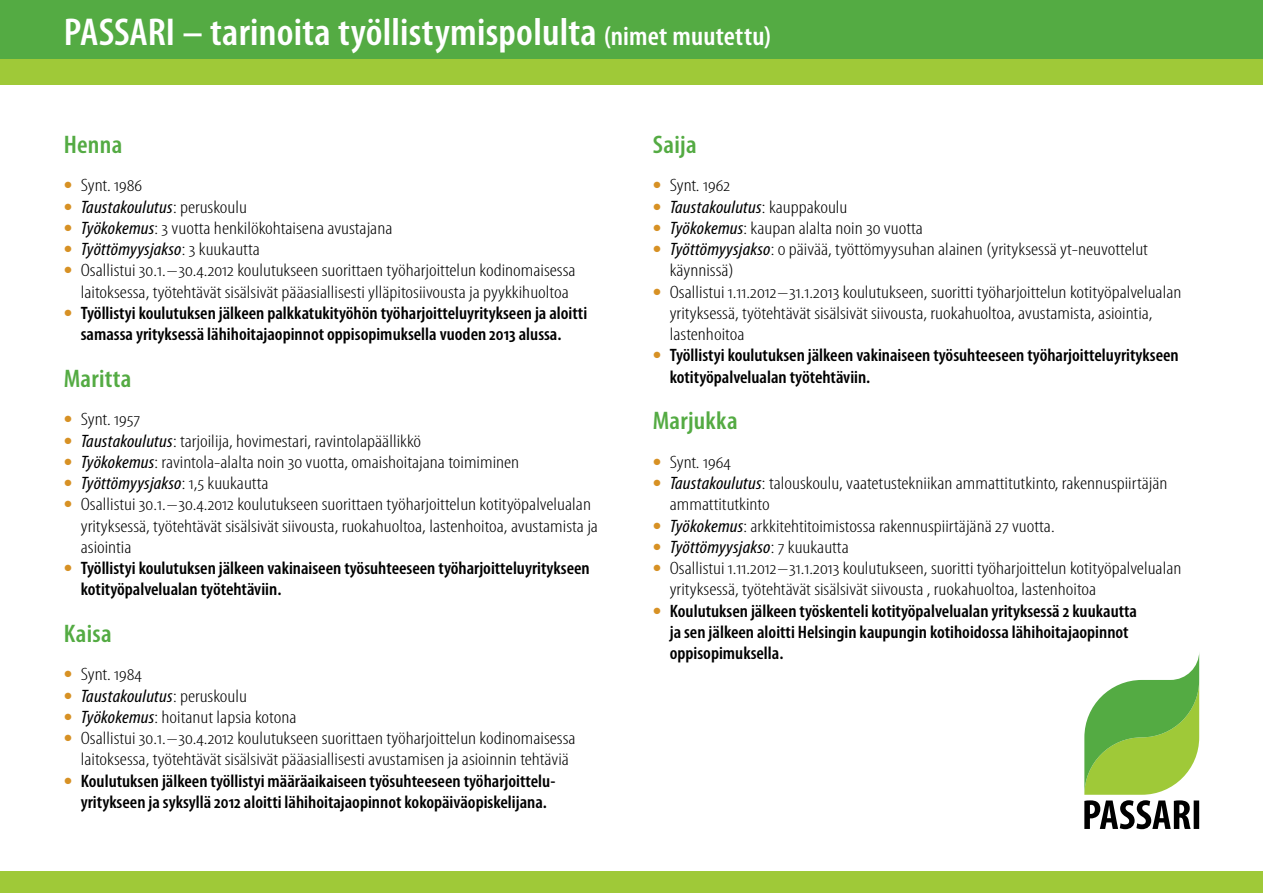
<style>
.page{position:relative;width:1263px;height:893px;background:#fff}
.page>*{position:absolute;margin:0;border:0;box-sizing:border-box;transform-origin:0 0}
.t1{font:600 condensed 39px "Myriad Pro";letter-spacing:.005em;color:#fff;scale:1.05 1}
.t2{font:600 condensed 25.5px "Myriad Pro";letter-spacing:.01em;color:#54ab43;scale:1.05 1}
.t3{font:300 condensed 18px/21.3px "Myriad Pro";color:#000;scale:1.2 1}
.t4{font:600 condensed 18px/21.3px "Myriad Pro";color:#000;scale:1.05 1}
.t5{font:italic condensed 18px "Myriad Pro";letter-spacing:.01em;color:#000;scale:1.1 1}
.s1{font-size:27px}
.s2{font-size:36px;color:#d79124}
.s3{font-weight:300;font-style:normal;font-size:36px;color:#d79124}
.s4{font-weight:300;font-style:normal}
.s5{font-weight:400;font-style:italic}
.s6{font-weight:300;font-size:36px;color:#d79124}
</style>
<div class="page">
<div style="left:0;top:0;width:1263px;height:64px;background:#54ab43"></div>
<div style="left:0;top:872px;width:1263px;height:21px;background:#9fc938"></div>
<div style="left:0;top:60px;width:1263px;height:25px;background:#9fc938"></div>
<svg style="left:1084px;top:655px;width:115px;height:174px"></svg>
<h1 class="t1" style="left:64px;top:11px;width:675px">PASSARI – tarinoita työllistymispolulta <span class="s1">(nimet muutettu)</span></h1>
<h2 class="t2" style="left:64px;top:131px;width:57px">Henna</h2>
<p class="t3" style="left:64px;top:175px;width:67px"><span class="s2">•</span> Synt. 1986</p>
<p class="t5" style="left:64px;top:197px;width:168px"><span class="s3">•</span> Taustakoulutus<span class="s4">: peruskoulu</span></p>
<p class="t3" style="left:64px;top:218px;width:275px"><span class="s2">•</span> <span class="s5">Työkokemus</span>: 3 vuotta henkilökohtaisena avustajana</p>
<p class="t5" style="left:64px;top:240px;width:180px"><span class="s3">•</span> Työttömyysjakso<span class="s4">: 3 kuukautta</span></p>
<p class="t3" style="left:64px;top:260px;width:428px;text-align:center"><span class="s2">•</span> Osallistui 30.1.–30.4.2012 koulutukseen suorittaen työharjoittelun kodinomaisessa laitoksessa, työtehtävät sisälsivät pääasiallisesti ylläpitosiivousta ja pyykkihuoltoa</p>
<p class="t4" style="left:64px;top:303px;width:500px;text-align:center"><span class="s6">•</span> Työllistyi koulutuksen jälkeen palkkatukityöhön työharjoitteluyritykseen ja aloitti samassa yrityksessä lähihoitajaopinnot oppisopimuksella vuoden 2013 alussa.</p>
<h2 class="t2" style="left:64px;top:365px;width:66px">Maritta</h2>
<p class="t3" style="left:64px;top:409px;width:65px"><span class="s2">•</span> Synt. 1957</p>
<p class="t3" style="left:64px;top:430px;width:299px"><span class="s2">•</span> <span class="s5">Taustakoulutus</span>: tarjoilija, hovimestari, ravintolapäällikkö</p>
<p class="t3" style="left:64px;top:452px;width:381px"><span class="s2">•</span> <span class="s5">Työkokemus</span>: ravintola-alalta noin 30 vuotta, omaishoitajana toimiminen</p>
<p class="t5" style="left:64px;top:473px;width:188px"><span class="s3">•</span> Työttömyysjakso<span class="s4">: 1,5 kuukautta</span></p>
<p class="t3" style="left:81px;top:494px;width:432px;text-indent:-17px"><span class="s2">•</span> Osallistui 30.1.–30.4.2012 koulutukseen suorittaen työharjoittelun kotityöpalvelualan yrityksessä, työtehtävät sisälsivät siivousta, ruokahuoltoa, lastenhoitoa, avustamista ja asiointia</p>
<p class="t4" style="left:81px;top:558px;width:486px;text-indent:-17px"><span class="s6">•</span> Työllistyi koulutuksen jälkeen vakinaiseen työsuhteeseen työharjoitteluyritykseen kotityöpalvelualan työtehtäviin.</p>
<h2 class="t2" style="left:64px;top:620px;width:47px">Kaisa</h2>
<p class="t3" style="left:64px;top:664px;width:67px"><span class="s2">•</span> Synt. 1984</p>
<p class="t5" style="left:64px;top:686px;width:168px"><span class="s3">•</span> Taustakoulutus<span class="s4">: peruskoulu</span></p>
<p class="t3" style="left:64px;top:707px;width:195px"><span class="s2">•</span> <span class="s5">Työkokemus</span>: hoitanut lapsia kotona</p>
<p class="t3" style="left:64px;top:728px;width:428px;text-align:center"><span class="s2">•</span> Osallistui 30.1.–30.4.2012 koulutukseen suorittaen työharjoittelun kodinomaisessa laitoksessa, työtehtävät sisälsivät pääasiallisesti avustamisen ja asioinnin tehtäviä</p>
<p class="t4" style="left:64px;top:770px;width:470px;text-align:center"><span class="s6">•</span> Koulutuksen jälkeen työllistyi määräaikaiseen työsuhteeseen työharjoittelu&shy;yritykseen ja syksyllä 2012 aloitti lähihoitajaopinnot kokopäiväopiskelijana.</p>
<h2 class="t2" style="left:653px;top:131px;width:43px">Saija</h2>
<p class="t3" style="left:653px;top:175px;width:66px"><span class="s2">•</span> Synt. 1962</p>
<p class="t5" style="left:653px;top:197px;width:178px"><span class="s3">•</span> Taustakoulutus<span class="s4">: kauppakoulu</span></p>
<p class="t3" style="left:653px;top:218px;width:227px"><span class="s2">•</span> <span class="s5">Työkokemus</span>: kaupan alalta noin 30 vuotta</p>
<p class="t3" style="left:670px;top:239px;width:400px;text-indent:-17px"><span class="s2">•</span> <span class="s5">Työttömyysjakso</span>: 0 päivää, työttömyysuhan alainen (yrityksessä yt-neuvottelut käynnissä)</p>
<p class="t3" style="left:670px;top:281px;width:428px;text-indent:-17px"><span class="s2">•</span> Osallistui 1.11.2012–31.1.2013 koulutukseen, suoritti työharjoittelun kotityöpalvelualan yrityksessä, työtehtävät sisälsivät siivousta, ruokahuoltoa, avustamista, asiointia, lastenhoitoa</p>
<p class="t4" style="left:670px;top:345px;width:486px;text-indent:-17px"><span class="s6">•</span> Työllistyi koulutuksen jälkeen vakinaiseen työsuhteeseen työharjoitteluyritykseen kotityöpalvelualan työtehtäviin.</p>
<h2 class="t2" style="left:653px;top:407px;width:82px">Marjukka</h2>
<p class="t3" style="left:653px;top:452px;width:67px"><span class="s2">•</span> Synt. 1964</p>
<p class="t3" style="left:670px;top:473px;width:416px;text-indent:-17px"><span class="s2">•</span> <span class="s5">Taustakoulutus</span>: talouskoulu, vaatetustekniikan ammattitutkinto, rakennuspiirtäjän ammattitutkinto</p>
<p class="t3" style="left:653px;top:515px;width:336px"><span class="s2">•</span> <span class="s5">Työkokemus</span>: arkkitehtitoimistossa rakennuspiirtäjänä 27 vuotta.</p>
<p class="t5" style="left:653px;top:537px;width:180px"><span class="s3">•</span> Työttömyysjakso<span class="s4">: 7 kuukautta</span></p>
<p class="t3" style="left:670px;top:558px;width:428px;text-indent:-17px"><span class="s2">•</span> Osallistui 1.11.2012–31.1.2013 koulutukseen, suoritti työharjoittelun kotityöpalvelualan yrityksessä, työtehtävät sisälsivät siivousta , ruokahuoltoa, lastenhoitoa</p>
<p class="t4" style="left:670px;top:600px;width:447px;text-indent:-17px"><span class="s6">•</span> Koulutuksen jälkeen työskenteli kotityöpalvelualan yrityksessä 2 kuukautta ja sen jälkeen aloitti Helsingin kaupungin kotihoidossa lähihoitajaopinnot oppisopimuksella.</p>
</div>
